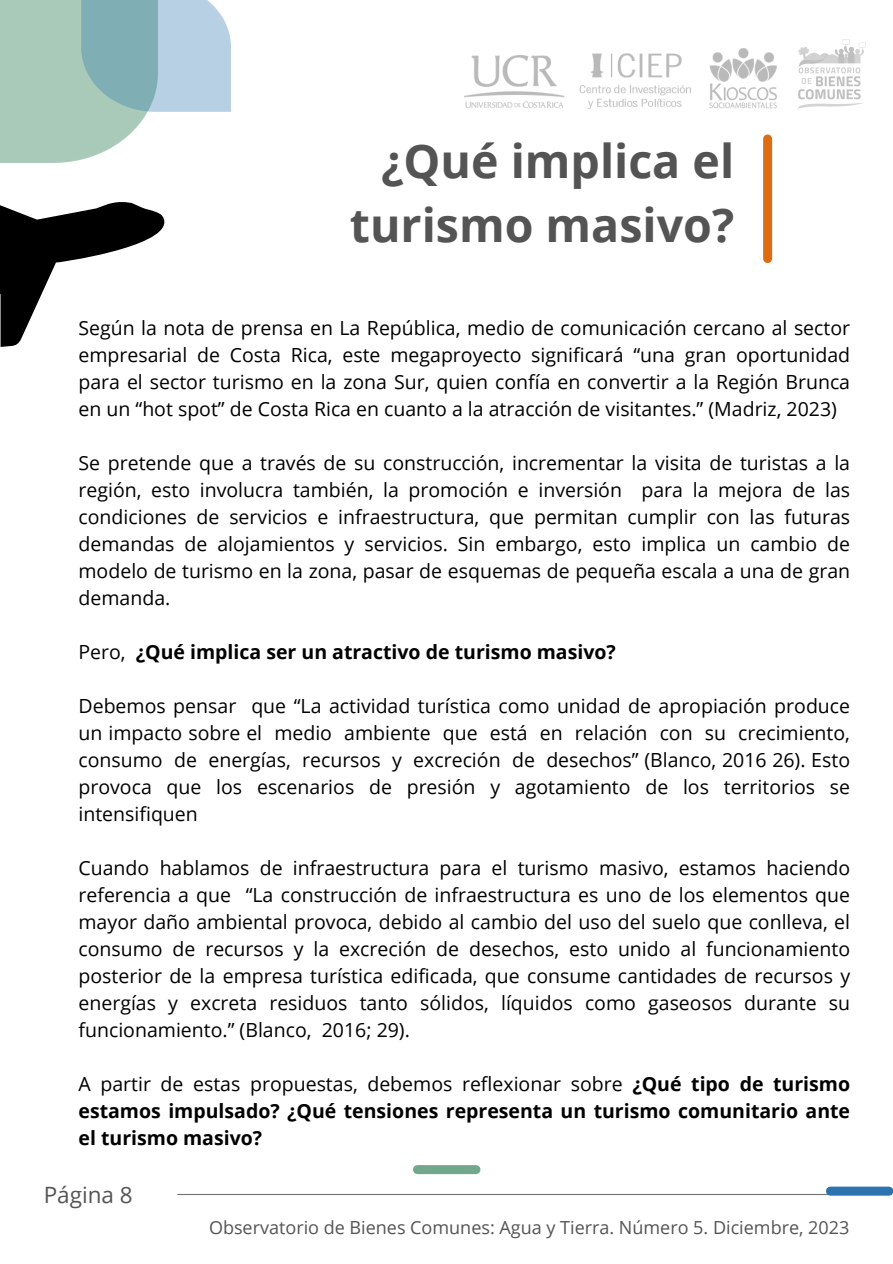
<style>
.page{position:relative;width:893px;height:1264px;background:#fff}
.page>*{position:absolute;margin:0;border:0;box-sizing:border-box;transform-origin:0 0}
.t1{font:700 46.5px/64.2px "Open Sans";color:#545454;text-align:right}
.t2{font:22.5px "Open Sans";color:#545454}
.t3{font:19.5px/27px "Open Sans";color:#000;text-align:justify}
.t4{font:700 19.5px/27px "Open Sans";color:#000;text-align:justify}
.t5{font:18px "Open Sans";color:#545454}
.s1{font-weight:400}
</style>
<div class="page">
<hr style="left:178px;top:1193px;width:713px;height:1px;background:#737373">
<div style="left:830px;top:1186px;width:58px;height:9px;background:#2c73af"></div>
<div style="left:763px;top:139px;width:9px;height:120px;background:#dc6d12"></div>
<div style="left:417px;top:1165px;width:59px;height:9px;background:#71a88b"></div>
<img style="left:0;top:0;width:230px;height:145px">
<img style="left:797px;top:40px;width:68px;height:69px">
<img style="left:464px;top:49px;width:312px;height:59px">
<svg style="left:0;top:145px;width:164px;height:202px"></svg>
<p class="t1" style="left:350px;top:128px;width:386px">¿Qué implica el turismo masivo?</p>
<p class="t3" style="left:78px;top:314px;width:773px">Según la nota de prensa en La República, medio de comunicación cercano al sector empresarial de Costa Rica, este megaproyecto significará “una gran oportunidad para el sector turismo en la zona Sur, quien confía en convertir a la Región Brunca en un “hot spot” de Costa Rica en cuanto a la atracción de visitantes.” (Madriz, 2023)</p>
<p class="t3" style="left:78px;top:449px;width:773px">Se pretende que a través de su construcción, incrementar la visita de turistas a la región, esto involucra también, la promoción e inversión para la mejora de las condiciones de servicios e infraestructura, que permitan cumplir con las futuras demandas de alojamientos y servicios. Sin embargo, esto implica un cambio de modelo de turismo en la zona, pasar de esquemas de pequeña escala a una de gran demanda.</p>
<p class="t4" style="left:78px;top:638px;width:539px"><span class="s1">Pero,</span> ¿Qué implica ser un atractivo de turismo masivo?</p>
<p class="t3" style="left:78px;top:692px;width:773px">Debemos pensar que “La actividad turística como unidad de apropiación produce un impacto sobre el medio ambiente que está en relación con su crecimiento, consumo de energías, recursos y excreción de desechos” (Blanco, 2016 26). Esto provoca que los escenarios de presión y agotamiento de los territorios se intensifiquen</p>
<p class="t3" style="left:78px;top:854px;width:773px">Cuando hablamos de infraestructura para el turismo masivo, estamos haciendo referencia a que “La construcción de infraestructura es uno de los elementos que mayor daño ambiental provoca, debido al cambio del uso del suelo que conlleva, el consumo de recursos y la excreción de desechos, esto unido al funcionamiento posterior de la empresa turística edificada, que consume cantidades de recursos y energías y excreta residuos tanto sólidos, líquidos como gaseosos durante su funcionamiento.” (Blanco, 2016; 29).</p>
<p class="t4" style="left:78px;top:1070px;width:773px"><span class="s1">A partir de estas propuestas, debemos reflexionar sobre</span> ¿Qué tipo de turismo estamos impulsado? ¿Qué tensiones representa un turismo comunitario ante el turismo masivo?</p>
<p class="t2" style="left:44px;top:1178px;width:90px">Página 8</p>
<p class="t5" style="left:209px;top:1215px;width:641px">Observatorio de Bienes Comunes: Agua y Tierra. Número 5. Diciembre, 2023</p>
</div>
